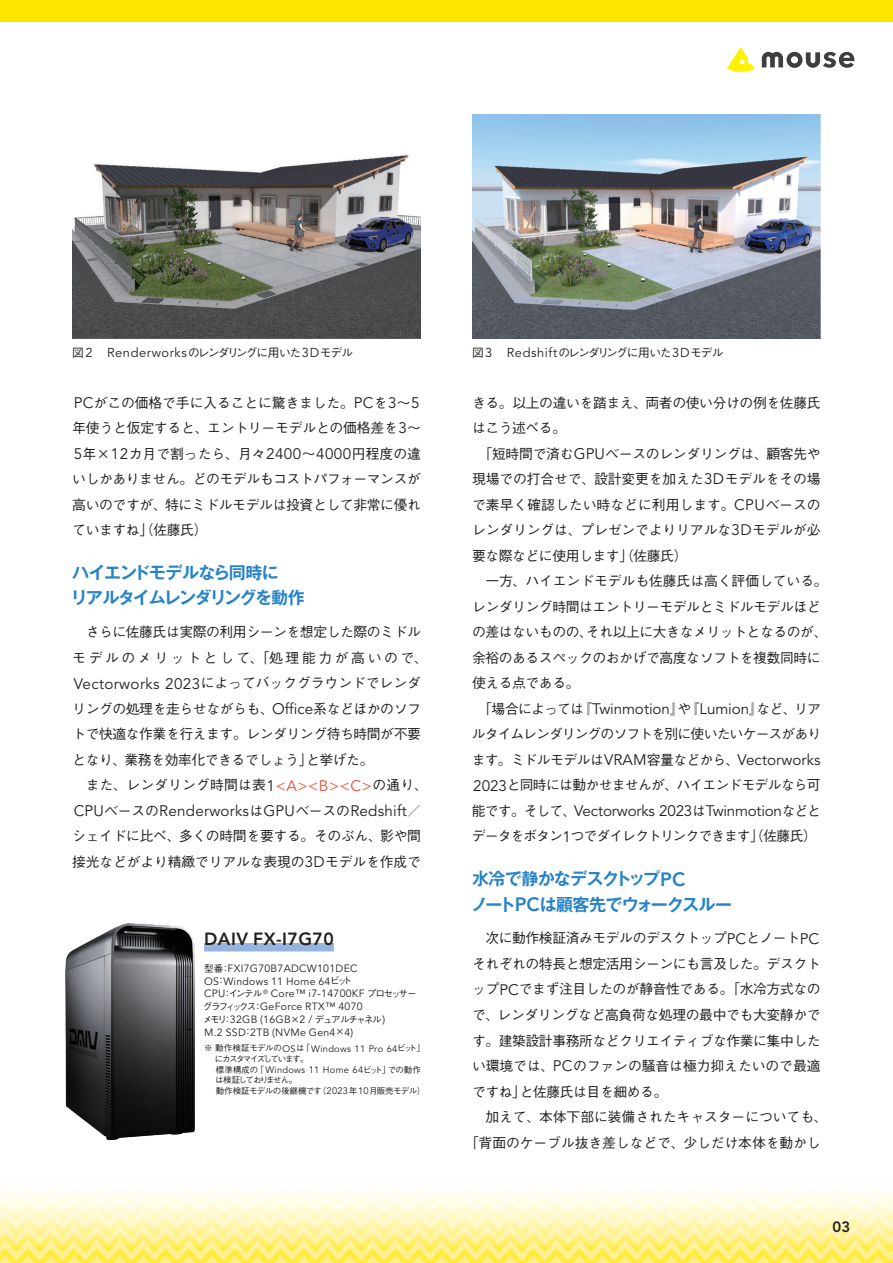
<style>
.page{position:relative;width:893px;height:1263px;background:#fff}
.page>*{position:absolute;margin:0;border:0;box-sizing:border-box;transform-origin:0 0}
.キャプション11Q{font:800 17.55px "Avenir LT Std";letter-spacing:.025em;color:#231f20}
.小見出し{font:700 16.95px "Gothic MB101 Pr 6 N De";letter-spacing:-.05em;color:#2783c5}
.小見出し-2{font:700 16.95px "Gothic MB101 Pr 6 N De";letter-spacing:-.095em;color:#2783c5}
.小見出し-3{font:700 16.95px "Gothic MB101 Pr 6 N De";letter-spacing:-.04em;color:#2783c5}
.小見出し-4{font:700 16.95px "Gothic MB101 Pr 6 N De";letter-spacing:-.055em;color:#2783c5}
.本文_中ゴ_Avenir{font:15.15px "Avenir LT Std";color:#231f20}
.t1{font:800 14.85px "Avenir LT Std";color:#231f20}
.本文_中ゴ_Avenir-2{font:500 13.8px/25.5px "Gothic BBB Pr 6 N";letter-spacing:-.03em;color:#231f20;text-align:justify}
.本文_中ゴ_Avenir-3{font:500 13.8px/25.5px "Gothic BBB Pr 6 N";letter-spacing:-.01em;color:#231f20}
.本文_中ゴ_Avenir-4{font:500 13.8px/25.5px "Gothic BBB Pr 6 N";letter-spacing:-.005em;color:#231f20;text-align:center}
.本文_中ゴ_Avenir-5{font:500 13.8px "Gothic BBB Pr 6 N";letter-spacing:.01em;color:#231f20}
.本文_中ゴ_Avenir-6{font:500 13.8px "Gothic BBB Pr 6 N";letter-spacing:-.07em;color:#231f20}
.キャプション11Q-2{font:500 11.7px "Gothic BBB Pr 6 N";letter-spacing:-.115em;color:#231f20}
.キャプション11Q-3{font:10.5px "Avenir LT Std";letter-spacing:.025em;color:#231f20}
.キャプション11Q-4{font:500 9.6px "Gothic BBB Pr 6 N";letter-spacing:-.165em;color:#231f20}
.キャプション11Q-5{font:9.3px "Avenir LT Std";letter-spacing:.025em;color:#231f20}
.キャプション11Q-6{font:500 8.55px "Gothic BBB Pr 6 N";letter-spacing:-.065em;color:#231f20}
.キャプション11Q-7{font:500 8.55px "Gothic BBB Pr 6 N";letter-spacing:-.165em;color:#231f20}
.s1{font-family:"Avenir LT Std";font-weight:400;font-size:12.9px}
.s2{font-family:"Avenir LT Std";font-weight:400;font-size:15.15px}
.s3{font-family:"Avenir LT Std";font-weight:400;font-size:15.15px;color:#ef4d35}
.s4{font-family:"Gothic BBB Pr 6 N";font-weight:500;font-size:13.8px}
.s5{font-family:"Gothic BBB Pr 6 N";font-weight:500;font-size:9.6px}
.s6{font-family:"Avenir LT Std";font-weight:400;font-size:10.5px}
.s7{font-family:"Gothic BBB Pr 6 N";font-weight:500;font-size:8.55px}
.s8{font-family:"Avenir LT Std";font-weight:400;font-size:9.3px}
.s9{font-family:"Avenir LT Std";font-weight:800;font-size:19.2px}
</style>
<div class="page">
<img style="left:0;top:1191px;width:893px;height:72px">
<div style="left:0;top:0;width:893px;height:21px;background:#ffe601"></div>
<svg style="left:762px;top:52px;width:92px;height:16px"></svg>
<svg style="left:727px;top:47px;width:28px;height:25px"></svg>
<img style="left:66px;top:924px;width:129px;height:215px">
<div style="left:204px;top:943px;width:130px;height:8px;background:#95b5de"></div>
<img style="left:72px;top:155px;width:349px;height:183px">
<img style="left:472px;top:115px;width:348px;height:223px">
<p class="キャプション11Q-2" style="left:72px;top:343px;width:283px">図<span class="s1">2 Renderworks</span>のレンダリングに用いた<span class="s1">3D</span>モデル</p>
<p class="キャプション11Q-2" style="left:472px;top:343px;width:253px">図<span class="s1">3 Redshift</span>のレンダリングに用いた<span class="s1">3D</span>モデル</p>
<p class="本文_中ゴ_Avenir-2" style="left:72px;top:389px;width:350px"><span class="s2">PC</span>がこの価格で手に入ることに驚きました。<span class="s2">PC</span>を<span class="s2">3</span>～<span class="s2">5</span>年使うと仮定すると、エントリーモデルとの価格差を<span class="s2">3</span>～<span class="s2">5</span>年×<span class="s2">12</span>カ月で割ったら、月々<span class="s2">2400</span>～<span class="s2">4000</span>円程度の違いしかありません。どのモデルもコストパフォーマンスが高いのですが、特にミドルモデルは投資として非常に優れていますね」（佐藤氏）</p>
<p class="小見出し-4" style="left:72px;top:558px;width:208px">ハイエンドモデルなら同時に</p>
<p class="小見出し-2" style="left:71px;top:584px;width:236px">リアルタイムレンダリングを動作</p>
<p class="本文_中ゴ_Avenir-2" style="left:72px;top:618px;width:357px;text-align:left">　さらに佐藤氏は実際の利用シーンを想定した際のミドルモデルのメリットとして、「処理能力が高いので、<br><span class="s2">Vectorworks 2023</span>によってバックグラウンドでレンダリングの処理を走らせながらも、<span class="s2">Office</span>系などほかのソフトで快適な作業を行えます。レンダリング待ち時間が不要となり、業務を効率化できるでしょう」と挙げた。</p>
<p class="本文_中ゴ_Avenir-5" style="left:72px;top:774px;width:357px">　また、レンダリング時間は表<span class="s2">1</span><span class="s3">&lt;A&gt;&lt;B&gt;&lt;C&gt;</span>の通り、</p>
<p class="本文_中ゴ_Avenir" style="left:74px;top:802px;width:349px">CPU<span class="s4">ベースの</span>Renderworks<span class="s4">は</span>GPU<span class="s4">ベースの</span>Redshift<span class="s4">／</span></p>
<p class="本文_中ゴ_Avenir-3" style="left:72px;top:822px;width:350px">シェイドに比べ、多くの時間を要する。そのぶん、影や間接光などがより精緻でリアルな表現の<span class="s2">3D</span>モデルを作成で</p>
<p class="キャプション11Q" style="left:204px;top:929px;width:131px">DAIV FX-I7G70</p>
<p class="キャプション11Q-3" style="left:204px;top:962px;width:155px"><span class="s5">型番：</span>FXI7G70B7ADCW101DEC</p>
<p class="キャプション11Q-3" style="left:204px;top:975px;width:150px">OS<span class="s5">：</span>Windows 11 Home 64<span class="s5">ビット</span></p>
<p class="キャプション11Q-3" style="left:204px;top:988px;width:214px">CPU<span class="s5">：インテル</span><sup>®</sup> Core™ i7-14700KF <span class="s5">プロセッサー</span></p>
<p class="キャプション11Q-3" style="left:203px;top:1000px;width:161px"><span class="s5">グラフィックス：</span>GeForce RTX™ 4070</p>
<p class="キャプション11Q-4" style="left:203px;top:1011px;width:184px">メモリ：<span class="s6">32GB (16GB</span>×<span class="s6">2 /</span> デュアルチャネル<span class="s6">)</span></p>
<p class="キャプション11Q-3" style="left:204px;top:1026px;width:151px">M.2 SSD<span class="s5">：</span>2TB (NVMe Gen4<span class="s5">×</span>4)</p>
<p class="キャプション11Q-5" style="left:204px;top:1043px;width:222px"><span class="s7">※ 動作検証モデルの</span>OS<span class="s7">は「</span>Windows 11 Pro 64<span class="s7">ビット」</span></p>
<p class="キャプション11Q-7" style="left:215px;top:1052px;width:95px">にカスタマイズしています。</p>
<p class="キャプション11Q-5" style="left:216px;top:1064px;width:207px"><span class="s7">標準構成の「</span>Windows 11 Home 64<span class="s7">ビット」での動作</span></p>
<p class="キャプション11Q-7" style="left:215px;top:1073px;width:83px">は検証しておりません。</p>
<p class="キャプション11Q-6" style="left:216px;top:1084px;width:211px">動作検証モデルの後継機です（<span class="s8">2023</span>年<span class="s8">10</span>月販売モデル）</p>
<p class="本文_中ゴ_Avenir-2" style="left:472px;top:389px;width:350px">きる。以上の違いを踏まえ、両者の使い分けの例を佐藤氏はこう述べる。</p>
<p class="本文_中ゴ_Avenir-2" style="left:472px;top:440px;width:350px">　「短時間で済む<span class="s2">GPU</span>ベースのレンダリングは、顧客先や現場での打合せで、設計変更を加えた<span class="s2">3D</span>モデルをその場で素早く確認したい時などに利用します。<span class="s2">CPU</span>ベースのレンダリングは、プレゼンでよりリアルな<span class="s2">3D</span>モデルが必要な際などに使用します」（佐藤氏）</p>
<p class="本文_中ゴ_Avenir-2" style="left:472px;top:567px;width:357px;text-align:left">　一方、ハイエンドモデルも佐藤氏は高く評価している。レンダリング時間はエントリーモデルとミドルモデルほどの差はないものの、それ以上に大きなメリットとなるのが、余裕のあるスペックのおかげで高度なソフトを複数同時に使える点である。</p>
<p class="本文_中ゴ_Avenir-2" style="left:472px;top:695px;width:351px">　「場合によっては『<span class="s2">Twinmotion</span>』や『<span class="s2">Lumion</span>』など、リアルタイムレンダリングのソフトを別に使いたいケースがあります。ミドルモデルは<span class="s2">VRAM</span>容量などから、<span class="s2">Vectorworks 2023</span>と同時には動かせませんが、ハイエンドモデルなら可</p>
<p class="本文_中ゴ_Avenir" style="left:472px;top:802px;width:351px"><span class="s4">能です。そして、</span>Vectorworks 2023<span class="s4">は</span>Twinmotion<span class="s4">などと</span></p>
<p class="本文_中ゴ_Avenir-6" style="left:472px;top:825px;width:347px">データをボタン<span class="s2">1</span>つでダイレクトリンクできます」（佐藤氏）</p>
<p class="小見出し-3" style="left:472px;top:864px;width:215px">水冷で静かなデスクトップ<span class="s9">PC</span></p>
<p class="小見出し" style="left:471px;top:890px;width:263px">ノート<span class="s9">PC</span>は顧客先でウォークスルー</p>
<p class="本文_中ゴ_Avenir-2" style="left:472px;top:925px;width:350px">　次に動作検証済みモデルのデスクトップ<span class="s2">PC</span>とノート<span class="s2">PC</span>それぞれの特長と想定活用シーンにも言及した。デスクトップ<span class="s2">PC</span>でまず注目したのが静音性である。「水冷方式なので、レンダリングなど高負荷な処理の最中でも大変静かです。建築設計事務所などクリエイティブな作業に集中したい環境では、<span class="s2">PC</span>のファンの騒音は極力抑えたいので最適ですね」と佐藤氏は目を細める。</p>
<p class="本文_中ゴ_Avenir-4" style="left:465px;top:1103px;width:364px">　加えて、本体下部に装備されたキャスターについても、「背面のケーブル抜き差しなどで、少しだけ本体を動かし</p>
<p class="t1" style="left:832px;top:1218px;width:19px">03</p>
</div>
